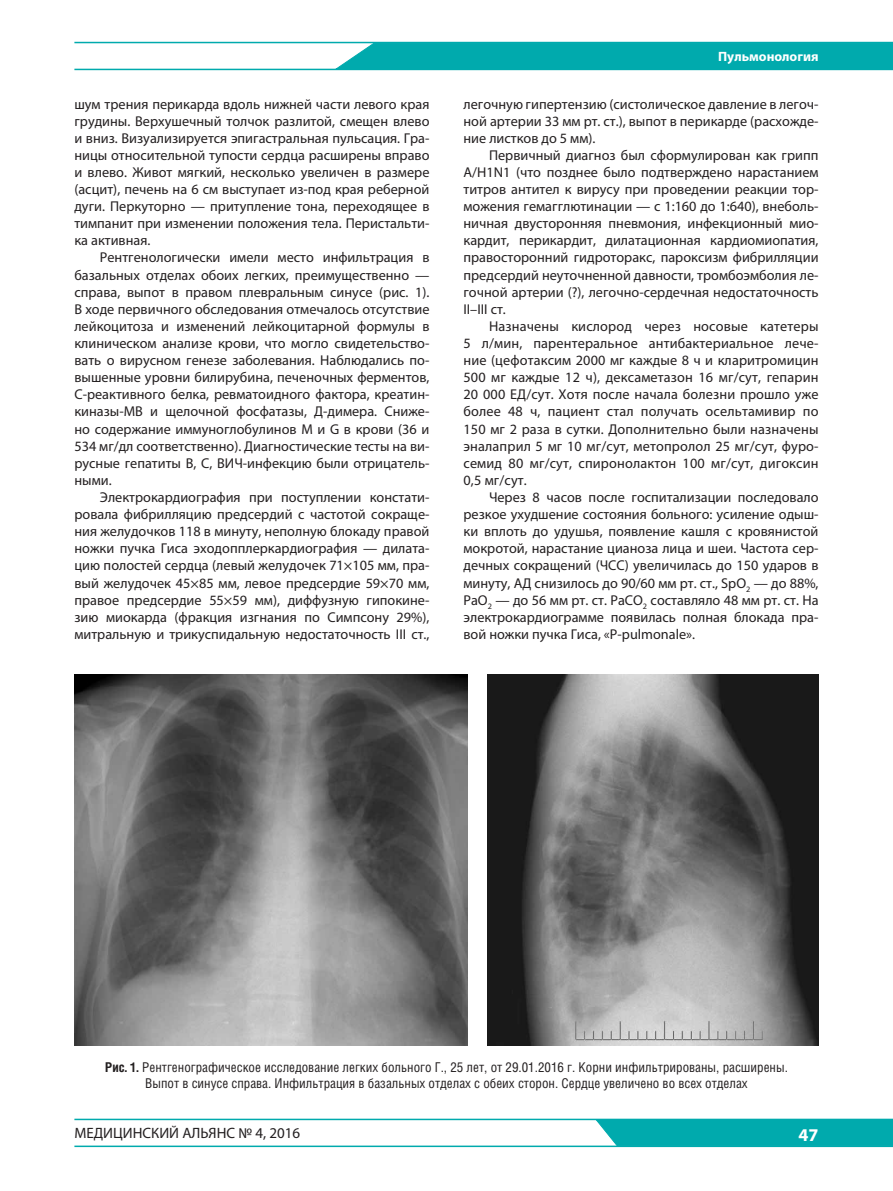
<style>
.page{position:relative;width:893px;height:1191px;background:#fff}
.page>*{position:absolute;margin:0;border:0;box-sizing:border-box;transform-origin:0 0}
.t1{font:700 18px "Myriad Pro";color:#fff}
.t2{font:15px "Myriad Pro";color:#231f20}
.t3{font:14.25px/17.1px "Myriad Pro";color:#231f20;text-align:justify}
.t4{font:13.5px/16.2px "Helios Cond";color:#231f20;text-align:center}
.t5{font:700 13.5px "Myriad Pro";color:#fff}
.s1{font-weight:700}
</style>
<div class="page">
<hr style="left:74px;top:1145px;width:819px;height:2px;background:#00aaad">
<hr style="left:74px;top:1118px;width:819px;height:2px;background:#00aaad">
<hr style="left:74px;top:69px;width:819px;height:1px;background:#00aaad">
<hr style="left:74px;top:42px;width:819px;height:1px;background:#00aaad">
<div style="left:334px;top:43px;width:559px;height:26px;background:#00aaad"></div>
<svg style="left:594px;top:1118px;width:299px;height:28px;background:#0fafb2"></svg>
<img style="left:74px;top:674px;width:393px;height:371px">
<img style="left:487px;top:674px;width:332px;height:371px">
<p class="t3" style="left:74px;top:95px;width:357px">шум трения перикарда вдоль нижней части левого края грудины. Верхушечный толчок разлитой, смещен влево и вниз. Визуализируется эпигастральная пульсация. Гра&shy;ницы относительной тупости сердца расширены вправо и влево. Живот мягкий, несколько увеличен в размере (асцит), печень на 6 см выступает из-под края реберной дуги. Перкуторно — притупление тона, переходящее в тимпанит при изменении положения тела. Перистальти&shy;ка активная.</p>
<p class="t3" style="left:74px;top:249px;width:357px;text-indent:26px">Рентгенологически имели место инфильтрация в базальных отделах обоих легких, преимущественно — справа, выпот в правом плевральным синусе (рис. 1).<br>В ходе первичного обследования отмечалось отсутствие лейкоцитоза и изменений лейкоцитарной формулы в клиническом анализе крови, что могло свидетельство&shy;вать о вирусном генезе заболевания. Наблюдались по&shy;вышенные уровни билирубина, печеночных ферментов, С-реактивного белка, ревматоидного фактора, креатин&shy;киназы-МВ и щелочной фосфатазы, Д-димера. Сниже&shy;но содержание иммуноглобулинов М и G в крови (36 и 534 мг/дл соответственно). Диагностические тесты на ви&shy;русные гепатиты В, С, ВИЧ-инфекцию были отрицатель&shy;ными.</p>
<p class="t3" style="left:74px;top:488px;width:357px;text-indent:26px">Электрокардиография при поступлении констати&shy;ровала фибрилляцию предсердий с частотой сокраще&shy;ния желудочков 118 в минуту, неполную блокаду правой ножки пучка Гиса эходопплеркардиография — дилата&shy;цию полостей сердца (левый желудочек 71×105 мм, пра&shy;вый желудочек 45×85 мм, левое предсердие 59×70 мм, правое предсердие 55×59 мм), диффузную гипокине&shy;зию миокарда (фракция изгнания по Симпсону 29%), митральную и трикуспидальную недостаточность III ст.,</p>
<p class="t5" style="left:718px;top:48px;width:102px">Пульмонология</p>
<p class="t3" style="left:463px;top:95px;width:357px">легочную гипертензию (систолическое давление в легоч&shy;ной артерии 33 мм рт. ст.), выпот в перикарде (расхожде&shy;ние листков до 5 мм).</p>
<p class="t3" style="left:463px;top:146px;width:357px;text-indent:26px">Первичный диагноз был сформулирован как грипп А/H1N1 (что позднее было подтверждено нарастанием титров антител к вирусу при проведении реакции тор&shy;можения гемагглютинации — с 1:160 до 1:640), внеболь&shy;ничная двусторонняя пневмония, инфекционный мио&shy;кардит, перикардит, дилатационная кардиомиопатия, правосторонний гидроторакс, пароксизм фибрилляции предсердий неуточненной давности, тромбоэмболия ле&shy;гочной артерии (?), легочно-сердечная недостаточность II–III ст.</p>
<p class="t3" style="left:463px;top:317px;width:357px;text-indent:26px">Назначены кислород через носовые катетеры 5 л/мин, парентеральное антибактериальное лече&shy;ние (цефотаксим 2000 мг каждые 8 ч и кларитромицин 500 мг каждые 12 ч), дексаметазон 16 мг/сут, гепарин 20 000 ЕД/сут. Хотя после начала болезни прошло уже более 48 ч, пациент стал получать осельтамивир по 150 мг 2 раза в сутки. Дополнительно были назначены эналаприл 5 мг 10 мг/сут, метопролол 25 мг/сут, фуро&shy;семид 80 мг/сут, спиронолактон 100 мг/сут, дигоксин 0,5 мг/сут.</p>
<p class="t3" style="left:463px;top:488px;width:357px;text-indent:26px">Через 8 часов после госпитализации последовало резкое ухудшение состояния больного: усиление одыш&shy;ки вплоть до удушья, появление кашля с кровянистой мокротой, нарастание цианоза лица и шеи. Частота сер&shy;дечных сокращений (ЧСС) увеличилась до 150 ударов в минуту, АД снизилось до 90/60 мм рт. ст., SрO<sub>2</sub> — до 88%, РаО<sub>2</sub> — до 56 мм рт. ст. РаСО<sub>2</sub> составляло 48 мм рт. ст. На электрокардиограмме появилась полная блокада пра&shy;вой ножки пучка Гиса, «P-pulmonale».</p>
<p class="t4" style="left:105px;top:1059px;width:684px"><span class="s1">Рис. 1.</span> Рентгенографическое исследование легких больного Г., 25 лет, от 29.01.2016 г. Корни инфильтрированы, расширены.<br>Выпот в синусе справа. Инфильтрация в базальных отделах с обеих сторон. Сердце увеличено во всех отделах</p>
<p class="t2" style="left:74px;top:1124px;width:227px">МЕДИЦИНСКИЙ АЛЬЯНС № 4, 2016</p>
<p class="t1" style="left:798px;top:1123px;width:21px">47</p>
</div>
